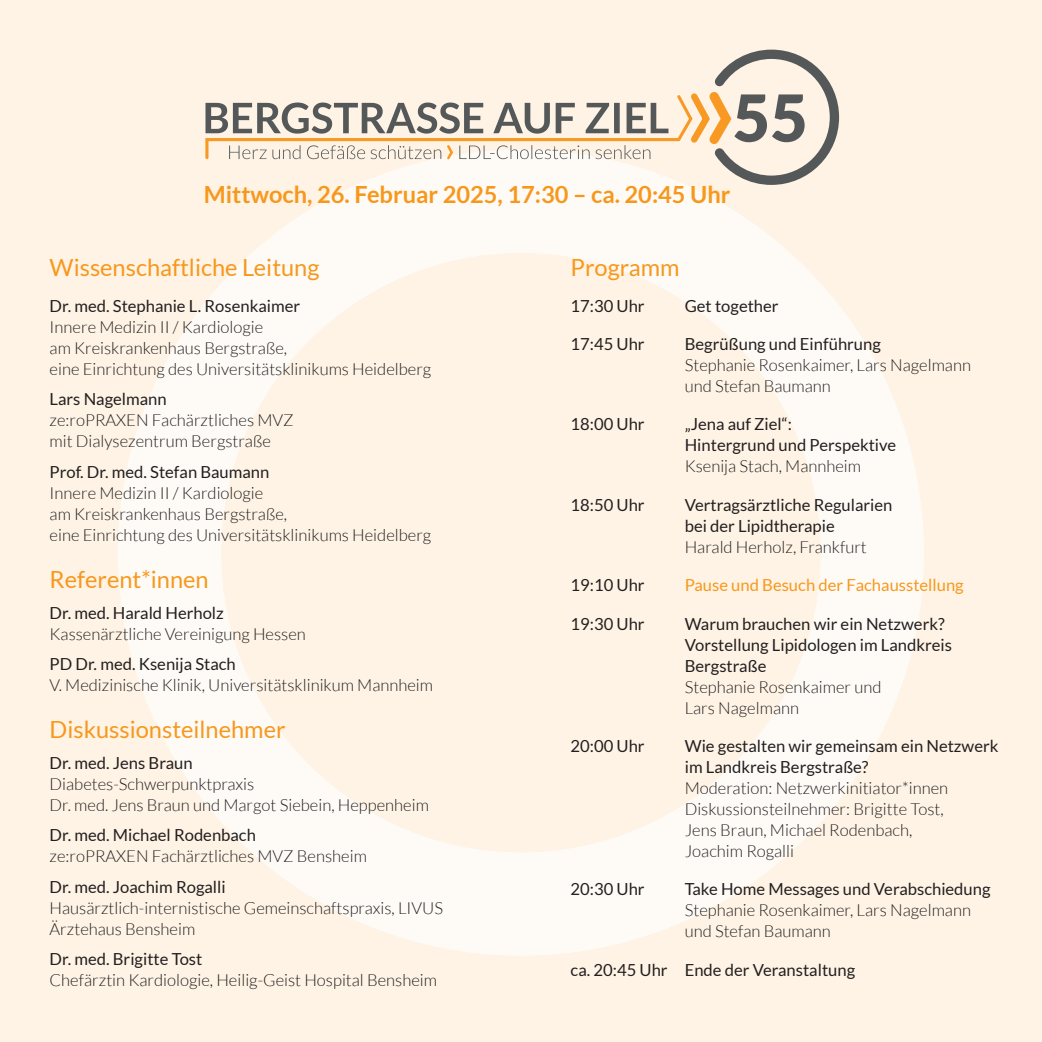
<style>
.page{position:relative;width:1042px;height:1042px;background:#fef3e4}
.page>*{position:absolute;margin:0;border:0;box-sizing:border-box;transform-origin:0 0}
.t1{font:23.62px "Lato";color:#f7981d}
.t2{font:700 23.62px "Lato";color:#f7981d}
.t3{font:300 16.62px/21px "Lato";color:#231f20}
.t4{font:16.62px/21px "Lato";color:#231f20}
.t5{font:16.62px "Lato";color:#f7981d}
</style>
<div class="page">
<div style="left:118px;top:150px;width:806px;height:806px;border:103px solid #fefbf7;border-radius:50%"></div>
<svg style="left:205px;top:49px;width:635px;height:141px"></svg>
<h1 class="t2" style="left:204px;top:181px;width:528px">Mittwoch, 26. Februar 2025, 17:30 – ca. 20:45 Uhr</h1>
<h1 class="t1" style="left:50px;top:254px;width:271px">Wissenschaftliche Leitung</h1>
<p class="t4" style="left:50px;top:295px;width:252px">Dr. med. Stephanie L. Rosenkaimer</p>
<p class="t3" style="left:50px;top:316px;width:383px">Innere Medizin II / Kardiologie<br>am Kreiskrankenhaus Bergstraße,<br>eine Einrichtung des Universitätsklinikums Heidelberg</p>
<p class="t4" style="left:50px;top:388px;width:119px">Lars Nagelmann</p>
<p class="t3" style="left:50px;top:410px;width:246px">ze:roPRAXEN Fachärztliches MVZ mit Dialysezentrum Bergstraße</p>
<p class="t4" style="left:50px;top:461px;width:221px">Prof. Dr. med. Stefan Baumann</p>
<p class="t3" style="left:50px;top:482px;width:383px">Innere Medizin II / Kardiologie<br>am Kreiskrankenhaus Bergstraße,<br>eine Einrichtung des Universitätsklinikums Heidelberg</p>
<h1 class="t1" style="left:50px;top:566px;width:161px">Referent*innen</h1>
<p class="t4" style="left:50px;top:602px;width:176px">Dr. med. Harald Herholz</p>
<p class="t3" style="left:50px;top:623px;width:258px">Kassenärztliche Vereinigung Hessen</p>
<p class="t4" style="left:50px;top:653px;width:188px">PD Dr. med. Ksenija Stach</p>
<p class="t3" style="left:50px;top:674px;width:385px">V. Medizinische Klinik, Universitätsklinikum Mannheim</p>
<h1 class="t1" style="left:50px;top:716px;width:237px">Diskussionsteilnehmer</h1>
<p class="t4" style="left:50px;top:752px;width:145px">Dr. med. Jens Braun</p>
<p class="t3" style="left:50px;top:773px;width:381px">Diabetes-Schwerpunktpraxis<br>Dr. med. Jens Braun und Margot Siebein, Heppenheim</p>
<p class="t4" style="left:50px;top:824px;width:208px">Dr. med. Michael Rodenbach</p>
<p class="t3" style="left:50px;top:846px;width:319px">ze:roPRAXEN Fachärztliches MVZ Bensheim</p>
<p class="t4" style="left:50px;top:876px;width:178px">Dr. med. Joachim Rogalli</p>
<p class="t3" style="left:50px;top:897px;width:395px">Hausärztlich-internistische Gemeinschaftspraxis, LIVUS<br>Ärztehaus Bensheim</p>
<p class="t4" style="left:50px;top:948px;width:154px">Dr. med. Brigitte Tost</p>
<p class="t3" style="left:50px;top:970px;width:389px">Chefärztin Kardiologie, Heilig-Geist Hospital Bensheim</p>
<h1 class="t1" style="left:570px;top:254px;width:111px">Programm</h1>
<p class="t4" style="left:570px;top:295px;width:76px">17:30 Uhr</p>
<p class="t4" style="left:570px;top:333px;width:76px">17:45 Uhr</p>
<p class="t4" style="left:685px;top:295px;width:95px">Get together</p>
<p class="t4" style="left:685px;top:333px;width:198px">Begrüßung und Einführung</p>
<p class="t3" style="left:685px;top:355px;width:288px">Stephanie Rosenkaimer, Lars Nagelmann und Stefan Baumann</p>
<p class="t4" style="left:685px;top:414px;width:213px">„Jena auf Ziel“:<br>Hintergrund und Perspektive</p>
<p class="t3" style="left:685px;top:456px;width:178px">Ksenija Stach, Mannheim</p>
<p class="t4" style="left:685px;top:494px;width:209px">Vertragsärztliche Regularien bei der Lipidtherapie</p>
<p class="t3" style="left:685px;top:536px;width:184px">Harald Herholz, Frankfurt</p>
<p class="t5" style="left:685px;top:576px;width:280px">Pause und Besuch der Fachausstellung</p>
<p class="t4" style="left:685px;top:613px;width:269px">Warum brauchen wir ein Netzwerk?<br>Vorstellung Lipidologen im Landkreis<br>Bergstraße</p>
<p class="t3" style="left:685px;top:676px;width:198px">Stephanie Rosenkaimer und<br>Lars Nagelmann</p>
<p class="t4" style="left:685px;top:735px;width:315px">Wie gestalten wir gemeinsam ein Netzwerk im Landkreis Bergstraße?</p>
<p class="t3" style="left:685px;top:777px;width:265px">Moderation: Netzwerkinitiator*innen<br>Diskussionsteilnehmer: Brigitte Tost,<br>Jens Braun, Michael Rodenbach,<br>Joachim Rogalli</p>
<p class="t4" style="left:685px;top:879px;width:307px">Take Home Messages und Verabschiedung</p>
<p class="t3" style="left:685px;top:900px;width:288px">Stephanie Rosenkaimer, Lars Nagelmann und Stefan Baumann</p>
<p class="t4" style="left:570px;top:959px;width:286px">ca. 20:45 Uhr Ende der Veranstaltung</p>
<p class="t4" style="left:570px;top:414px;width:76px">18:00 Uhr</p>
<p class="t4" style="left:570px;top:494px;width:76px">18:50 Uhr</p>
<p class="t4" style="left:570px;top:574px;width:76px">19:10 Uhr</p>
<p class="t4" style="left:570px;top:613px;width:76px">19:30 Uhr</p>
<p class="t4" style="left:570px;top:735px;width:76px">20:00 Uhr</p>
<p class="t4" style="left:570px;top:879px;width:76px">20:30 Uhr</p>
</div>
